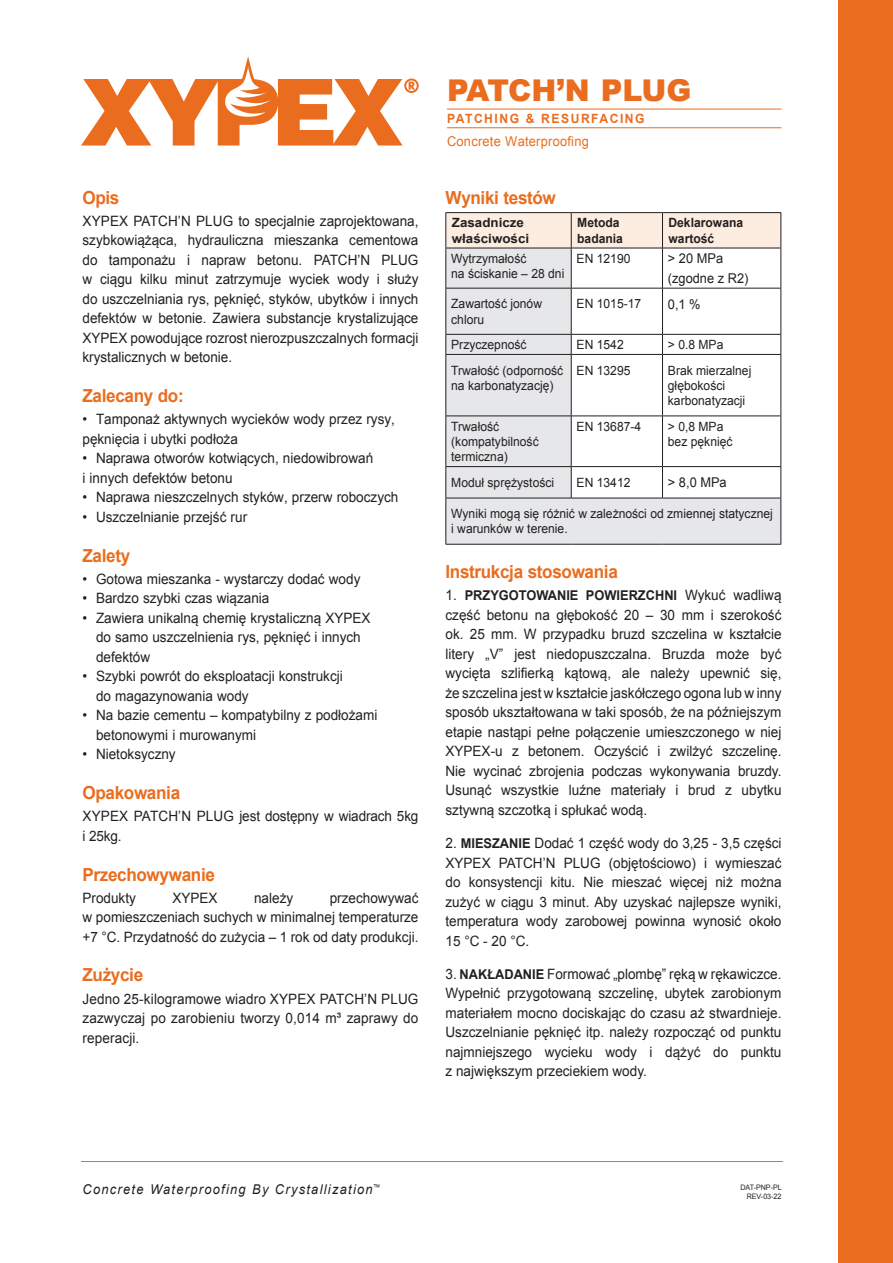
<style>
.page{position:relative;width:893px;height:1263px;background:#fff}
.page>*{position:absolute;margin:0;border:0;box-sizing:border-box;transform-origin:0 0}
.t1{font:900 30px "Arial";letter-spacing:-.025em;color:#ea6d1f}
.t2{font:700 18px "Arial";letter-spacing:-.02em;color:#ea6d1f;scale:.95 1}
.t3{font:14.25px/19.5px "Arial";color:#231f20;text-align:justify;scale:.95 1}
.t4{font:italic 13.5px "Arial";letter-spacing:.1em;color:#231f20;scale:.95 1}
.t5{font:700 13.5px "Arial";color:#231f20;scale:.95 1}
.t6{font:13.5px/19.5px "Arial";color:#231f20;scale:.95 1}
.t7{font:13.5px "Arial";letter-spacing:.02em;color:#ea6d1f;scale:.95 1}
.t8{font:12.75px/15.3px "Arial";color:#231f20;scale:.95 1}
.t9{font:700 12.75px/15.3px "Arial";color:#231f20;scale:.95 1}
.t10{font:700 12.75px/15.3px "Arial";color:#231f20;scale:1.05 1}
.t11{font:700 12.75px "Arial";letter-spacing:.125em;color:#ea6d1f;scale:.95 1}
.t12{font:7.5px/9px "Arial";color:#231f20;text-align:right;scale:.95 1}
.s1{font-weight:400;font-size:14.25px}
.s2{font-weight:700;font-size:13.5px}
</style>
<div class="page">
<div style="left:839px;top:0;width:54px;height:1263px;background:#ea6d1f"></div>
<div style="left:447px;top:213px;width:334px;height:35px;background:#fdede0"></div>
<svg style="left:447px;top:249px;width:334px;height:295px;background:#e7e8ea"></svg>
<svg style="left:572px;top:249px;width:209px;height:217px"></svg>
<hr style="left:446px;top:212px;width:125px;height:1px;background:#231f20">
<hr style="left:446px;top:213px;width:1px;height:35px;background:#231f20">
<hr style="left:571px;top:212px;width:91px;height:1px;background:#231f20">
<hr style="left:571px;top:213px;width:1px;height:35px;background:#231f20">
<hr style="left:662px;top:212px;width:119px;height:1px;background:#231f20">
<hr style="left:662px;top:213px;width:1px;height:35px;background:#231f20">
<hr style="left:781px;top:213px;width:1px;height:35px;background:#231f20">
<hr style="left:446px;top:248px;width:125px;height:1px;background:#231f20">
<hr style="left:571px;top:248px;width:91px;height:1px;background:#231f20">
<hr style="left:662px;top:248px;width:119px;height:1px;background:#231f20">
<hr style="left:446px;top:248px;width:1px;height:40px;background:#231f20">
<hr style="left:571px;top:248px;width:1px;height:40px;background:#231f20">
<hr style="left:662px;top:248px;width:1px;height:40px;background:#231f20">
<hr style="left:781px;top:248px;width:1px;height:40px;background:#231f20">
<hr style="left:446px;top:288px;width:125px;height:1px;background:#231f20">
<hr style="left:446px;top:288px;width:1px;height:46px;background:#231f20">
<hr style="left:446px;top:334px;width:125px;height:1px;background:#231f20">
<svg style="left:446px;top:335px;width:1px;height:19px"></svg>
<hr style="left:446px;top:354px;width:125px;height:1px;background:#231f20">
<hr style="left:446px;top:355px;width:1px;height:61px;background:#231f20">
<hr style="left:446px;top:416px;width:125px;height:1px;background:#231f20">
<hr style="left:446px;top:416px;width:1px;height:50px;background:#231f20">
<hr style="left:446px;top:466px;width:125px;height:1px;background:#231f20">
<hr style="left:446px;top:467px;width:1px;height:31px;background:#231f20">
<hr style="left:446px;top:498px;width:125px;height:1px;background:#231f20">
<hr style="left:446px;top:498px;width:1px;height:46px;background:#231f20">
<hr style="left:446px;top:544px;width:125px;height:1px;background:#231f20">
<hr style="left:571px;top:544px;width:91px;height:1px;background:#231f20">
<hr style="left:662px;top:544px;width:119px;height:1px;background:#231f20">
<hr style="left:571px;top:467px;width:1px;height:31px;background:#231f20">
<hr style="left:662px;top:467px;width:1px;height:31px;background:#231f20">
<hr style="left:781px;top:467px;width:1px;height:31px;background:#231f20">
<hr style="left:571px;top:498px;width:91px;height:1px;background:#231f20">
<hr style="left:662px;top:498px;width:119px;height:1px;background:#231f20">
<hr style="left:781px;top:498px;width:1px;height:46px;background:#231f20">
<svg style="left:571px;top:288px;width:211px;height:128px"></svg>
<hr style="left:571px;top:416px;width:1px;height:50px;background:#231f20">
<hr style="left:662px;top:416px;width:1px;height:50px;background:#231f20">
<hr style="left:781px;top:416px;width:1px;height:50px;background:#231f20">
<hr style="left:571px;top:466px;width:91px;height:1px;background:#231f20">
<hr style="left:662px;top:466px;width:119px;height:1px;background:#231f20">
<hr style="left:571px;top:354px;width:91px;height:1px;background:#231f20">
<hr style="left:571px;top:355px;width:1px;height:61px;background:#231f20">
<hr style="left:571px;top:416px;width:91px;height:1px;background:#231f20">
<hr style="left:662px;top:354px;width:119px;height:1px;background:#231f20">
<hr style="left:662px;top:355px;width:1px;height:61px;background:#231f20">
<hr style="left:781px;top:355px;width:1px;height:61px;background:#231f20">
<hr style="left:662px;top:416px;width:119px;height:1px;background:#231f20">
<hr style="left:447px;top:109px;width:335px;height:1px;background:#ea6d1f">
<hr style="left:447px;top:127px;width:335px;height:1px;background:#ea6d1f">
<hr style="left:81px;top:1161px;width:702px;height:1px;background:#ea6d1f">
<svg style="left:81px;top:56px;width:338px;height:90px"></svg>
<p class="t2" style="left:82px;top:185px;width:40px">Opis</p>
<p class="t3" style="left:82px;top:211px;width:355px">XYPEX PATCH’N PLUG to specjalnie zaprojektowana, szybkowiążąca, hydrauliczna mieszanka cementowa do tamponażu i napraw betonu. PATCH’N PLUG w ciągu kilku minut zatrzymuje wyciek wody i służy do uszczelniania rys, pęknięć, styków, ubytków i innych defektów w betonie. Zawiera substancje krystalizujące XYPEX powodujące rozrost nierozpuszczalnych formacji krystalicznych w betonie.</p>
<p class="t2" style="left:82px;top:384px;width:108px">Zalecany do:</p>
<p class="t3" style="left:82px;top:410px;width:330px">• Tamponaż aktywnych wycieków wody przez rysy, pęknięcia i ubytki podłoża</p>
<p class="t3" style="left:82px;top:449px;width:308px">• Naprawa otworów kotwiących, niedowibrowań i innych defektów betonu</p>
<p class="t3" style="left:82px;top:488px;width:334px">• Naprawa nieszczelnych styków, przerw roboczych</p>
<p class="t3" style="left:82px;top:507px;width:175px">• Uszczelnianie przejść rur</p>
<p class="t2" style="left:82px;top:543px;width:52px">Zalety</p>
<p class="t3" style="left:82px;top:569px;width:294px">• Gotowa mieszanka - wystarczy dodać wody</p>
<p class="t3" style="left:82px;top:589px;width:198px">• Bardzo szybki czas wiązania</p>
<p class="t3" style="left:96px;top:608px;width:291px;text-align:left;text-indent:-13px">• Zawiera unikalną chemię krystaliczną XYPEX do samo uszczelnienia rys, pęknięć i innych defektów</p>
<p class="t3" style="left:96px;top:667px;width:261px;text-indent:-13px">• Szybki powrót do eksploatacji konstrukcji do magazynowania wody</p>
<p class="t3" style="left:96px;top:706px;width:298px;text-indent:-13px">• Na bazie cementu – kompatybilny z podłożami betonowymi i murowanymi</p>
<p class="t3" style="left:82px;top:745px;width:100px">• Nietoksyczny</p>
<p class="t2" style="left:82px;top:781px;width:104px">Opakowania</p>
<p class="t3" style="left:82px;top:807px;width:355px">XYPEX PATCH’N PLUG jest dostępny w wiadrach 5kg i 25kg.</p>
<p class="t2" style="left:82px;top:862px;width:141px">Przechowywanie</p>
<p class="t3" style="left:82px;top:888px;width:58px">Produkty</p>
<p class="t3" style="left:172px;top:888px;width:49px">XYPEX</p>
<p class="t3" style="left:254px;top:888px;width:43px">należy</p>
<p class="t3" style="left:82px;top:888px;width:355px;text-indent:247px">przechowywać w pomieszczeniach suchych w minimalnej temperaturze +7 °C. Przydatność do zużycia – 1 rok od daty produkcji.</p>
<p class="t2" style="left:82px;top:963px;width:65px">Zużycie</p>
<p class="t3" style="left:82px;top:989px;width:355px">Jedno 25-kilogramowe wiadro XYPEX PATCH’N PLUG zazwyczaj po zarobieniu tworzy 0,014 m³ zaprawy do reperacji.</p>
<h1 class="t1" style="left:447px;top:68px;width:246px">PATCH’N PLUG</h1>
<p class="t11" style="left:447px;top:110px;width:209px">PATCHING &amp; RESURFACING</p>
<p class="t7" style="left:447px;top:132px;width:151px">Concrete Waterproofing</p>
<p class="t2" style="left:446px;top:185px;width:118px">Wyniki testów</p>
<p class="t10" style="left:452px;top:216px;width:75px">Zasadnicze właściwości</p>
<p class="t9" style="left:577px;top:216px;width:50px">Metoda badania</p>
<p class="t9" style="left:668px;top:216px;width:80px">Deklarowana wartość</p>
<p class="t8" style="left:451px;top:251px;width:121px">Wytrzymałość<br>na ściskanie – 28 dni</p>
<p class="t8" style="left:577px;top:251px;width:58px">EN 12190</p>
<p class="t6" style="left:668px;top:249px;width:86px">&gt; 20 MPa (zgodne z R2)</p>
<p class="t8" style="left:451px;top:296px;width:97px">Zawartość jonów chloru</p>
<p class="t8" style="left:577px;top:296px;width:70px">EN 1015-17</p>
<p class="t6" style="left:668px;top:294px;width:36px">0,1 %</p>
<p class="t8" style="left:451px;top:337px;width:81px">Przyczepność</p>
<p class="t8" style="left:577px;top:337px;width:51px">EN 1542</p>
<p class="t8" style="left:668px;top:337px;width:60px">&gt; 0.8 MPa</p>
<p class="t8" style="left:451px;top:362px;width:119px">Trwałość (odporność na karbonatyzację)</p>
<p class="t8" style="left:577px;top:362px;width:58px">EN 13295</p>
<p class="t8" style="left:668px;top:362px;width:89px">Brak mierzalnej głębokości karbonatyzacji</p>
<p class="t8" style="left:451px;top:419px;width:94px">Trwałość (kompatybilność termiczna)</p>
<p class="t8" style="left:577px;top:419px;width:70px">EN 13687-4</p>
<p class="t8" style="left:668px;top:419px;width:70px">&gt; 0,8 MPa bez pęknięć</p>
<p class="t8" style="left:451px;top:475px;width:110px">Moduł sprężystości</p>
<p class="t8" style="left:577px;top:475px;width:58px">EN 13412</p>
<p class="t6" style="left:668px;top:473px;width:63px">&gt; 8,0 MPa</p>
<p class="t8" style="left:451px;top:506px;width:340px">Wyniki mogą się różnić w zależności od zmiennej statycznej i warunków w terenie.</p>
<p class="t2" style="left:446px;top:560px;width:183px">Instrukcja stosowania</p>
<p class="t5" style="left:446px;top:587px;width:355px"><span class="s1">1.</span> PRZYGOTOWANIE POWIERZCHNI <span class="s1">Wykuć wadliwą</span></p>
<p class="t3" style="left:445px;top:605px;width:355px">część betonu na głębokość 20 – 30 mm i szerokość ok. 25 mm. W przypadku bruzd szczelina w kształcie litery „V” jest niedopuszczalna. Bruzda może być wycięta szlifierką kątową, ale należy upewnić się, że szczelina jest w kształcie jaskółczego ogona lub w inny sposób ukształtowana w taki sposób, że na późniejszym etapie nastąpi pełne połączenie umieszczonego w niej XYPEX-u z betonem. Oczyścić i zwilżyć szczelinę.<br>Nie wycinać zbrojenia podczas wykonywania bruzdy.<br>Usunąć wszystkie luźne materiały i brud z ubytku sztywną szczotką i spłukać wodą.</p>
<p class="t3" style="left:446px;top:833px;width:355px">2. <span class="s2">MIESZANIE</span> Dodać 1 część wody do 3,25 - 3,5 części XYPEX PATCH’N PLUG (objętościowo) i wymieszać do konsystencji kitu. Nie mieszać więcej niż można zużyć w ciągu 3 minut. Aby uzyskać najlepsze wyniki, temperatura wody zarobowej powinna wynosić około 15 °C - 20 °C.</p>
<p class="t3" style="left:445px;top:964px;width:355px">3. <span class="s2">NAKŁADANIE</span> Formować „plombę” ręką w rękawiczce.<br>Wypełnić przygotowaną szczelinę, ubytek zarobionym materiałem mocno dociskając do czasu aż stwardnieje.<br>Uszczelnianie pęknięć itp. należy rozpocząć od punktu najmniejszego wycieku wody i dążyć do punktu z największym przeciekiem wody.</p>
<p class="t4" style="left:82px;top:1180px;width:315px">Concrete Waterproofing By Crystallization<sup>™</sup></p>
<p class="t12" style="left:740px;top:1183px;width:45px">DAT-PNP-PL<br>REV-03-22</p>
</div>
